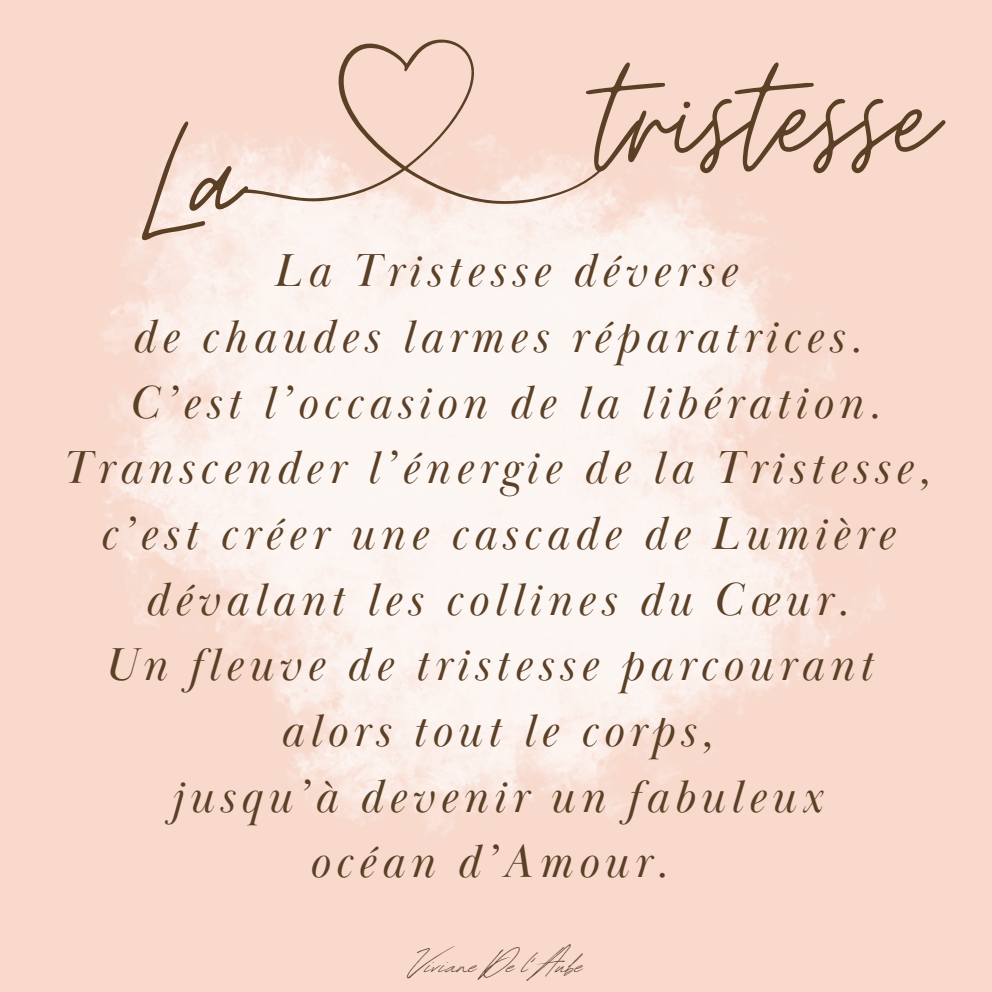
<style>
.page{position:relative;width:992px;height:992px;background:#f8d9cc}
.page>*{position:absolute;margin:0;border:0;box-sizing:border-box;transform-origin:0 0}
.t1{font:180px "Moon Time";color:#5b4026}
.t2{font:175px "Moon Time";color:#5b4026}
.t3{font:italic 47.5px/65.8px "Baskerville Display PT";letter-spacing:.115em;color:#5b4026;text-align:center}
.t4{font:39.25px "Revive 80 Signature";color:#5b4026}
</style>
<div class="page">
<img style="left:103px;top:135px;width:782px;height:699px">
<svg style="left:240px;top:39px;width:377px;height:165px"></svg>
<p class="t1" style="left:142px;top:73px;width:99px">La</p>
<p class="t2" style="left:596px;top:10px;width:342px">tristesse</p>
<p class="t3" style="left:273px;top:239px;width:464px">La Tristesse déverse</p>
<p class="t3" style="left:131px;top:305px;width:732px">de chaudes larmes réparatrices.</p>
<p class="t3" style="left:62px;top:371px;width:870px">C’est l’occasion de la libération.<br>Transcender l’énergie de la Tristesse, c’est créer une cascade de Lumière dévalant les collines du Cœur.</p>
<p class="t3" style="left:105px;top:633px;width:769px">Un fleuve de tristesse parcourant</p>
<p class="t3" style="left:280px;top:699px;width:435px">alors tout le corps,</p>
<p class="t3" style="left:171px;top:765px;width:653px">jusqu’à devenir un fabuleux</p>
<p class="t3" style="left:308px;top:830px;width:361px">océan d’Amour.</p>
<p class="t4" style="left:410px;top:936px;width:175px">Viviane De l’Aube</p>
</div>
